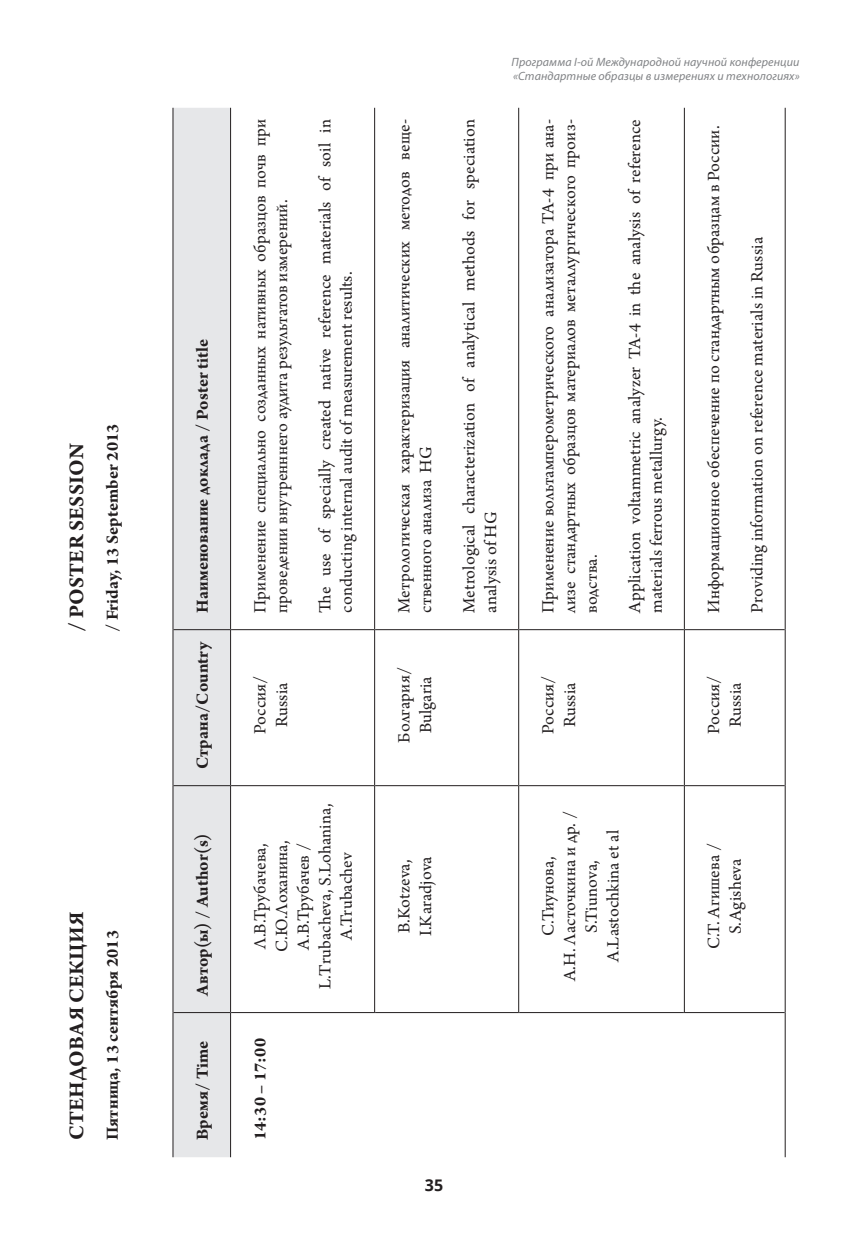
<style>
.page{position:relative;width:868px;height:1248px;background:#fff}
.page>*{position:absolute;margin:0;border:0;box-sizing:border-box;transform-origin:0 0}
.t1{font:700 22px "Arno Pro";letter-spacing:.01em;color:#231f20}
.t2{font:18px/21.6px "Arno Pro";letter-spacing:.01em;color:#231f20;text-align:center}
.t3{font:700 18px "Arno Pro";letter-spacing:.01em;color:#231f20}
.t4{font:700 16px "Open Sans";color:#231f20}
.t5{font:italic 12px/14.4px "Myriad Pro";letter-spacing:.01em;color:#808285}
</style>
<div class="page">
<div style="left:173px;top:108px;width:57px;height:1049px;background:#e6e7e9"></div>
<hr style="left:173px;top:1011px;width:57px;height:1px;background:#231f20">
<hr style="left:173px;top:785px;width:57px;height:1px;background:#231f20">
<hr style="left:173px;top:629px;width:57px;height:1px;background:#231f20">
<hr style="left:784px;top:1012px;width:1px;height:145px;background:#231f20">
<hr style="left:231px;top:1011px;width:143px;height:1px;background:#231f20">
<hr style="left:231px;top:785px;width:143px;height:1px;background:#231f20">
<hr style="left:231px;top:629px;width:143px;height:1px;background:#231f20">
<hr style="left:374px;top:785px;width:1px;height:227px;background:#231f20">
<hr style="left:375px;top:1011px;width:143px;height:1px;background:#231f20">
<hr style="left:374px;top:629px;width:1px;height:156px;background:#231f20">
<hr style="left:375px;top:785px;width:143px;height:1px;background:#231f20">
<hr style="left:374px;top:108px;width:1px;height:521px;background:#231f20">
<hr style="left:375px;top:629px;width:143px;height:1px;background:#231f20">
<hr style="left:518px;top:785px;width:1px;height:227px;background:#231f20">
<hr style="left:519px;top:1011px;width:164px;height:1px;background:#231f20">
<hr style="left:518px;top:629px;width:1px;height:156px;background:#231f20">
<hr style="left:519px;top:785px;width:164px;height:1px;background:#231f20">
<hr style="left:518px;top:108px;width:1px;height:521px;background:#231f20">
<hr style="left:519px;top:629px;width:164px;height:1px;background:#231f20">
<hr style="left:683px;top:785px;width:1px;height:227px;background:#231f20">
<hr style="left:684px;top:1011px;width:100px;height:1px;background:#231f20">
<hr style="left:683px;top:629px;width:1px;height:156px;background:#231f20">
<hr style="left:684px;top:785px;width:100px;height:1px;background:#231f20">
<hr style="left:683px;top:108px;width:1px;height:521px;background:#231f20">
<hr style="left:684px;top:629px;width:100px;height:1px;background:#231f20">
<hr style="left:784px;top:785px;width:1px;height:227px;background:#231f20">
<hr style="left:784px;top:629px;width:1px;height:156px;background:#231f20">
<hr style="left:784px;top:108px;width:1px;height:521px;background:#231f20">
<hr style="left:172px;top:1012px;width:1px;height:145px;background:#231f20">
<hr style="left:172px;top:785px;width:1px;height:227px;background:#231f20">
<hr style="left:172px;top:629px;width:1px;height:156px;background:#231f20">
<hr style="left:172px;top:108px;width:1px;height:521px;background:#231f20">
<hr style="left:230px;top:1012px;width:1px;height:145px;background:#231f20">
<hr style="left:230px;top:785px;width:1px;height:227px;background:#231f20">
<hr style="left:230px;top:629px;width:1px;height:156px;background:#231f20">
<hr style="left:230px;top:108px;width:1px;height:521px;background:#231f20">
<p class="t1" style="left:64px;top:632px;width:190px;rotate:-90deg">/ РOSTER SESSION</p>
<p class="t3" style="left:102px;top:632px;width:210px;rotate:-90deg">/ Friday, 13 September 2013</p>
<p class="t1" style="left:64px;top:1140px;width:231px;rotate:-90deg">СТЕНДОВАЯ СЕКЦИЯ</p>
<p class="t3" style="left:102px;top:1140px;width:211px;rotate:-90deg">Пятница, 13 сентября 2013</p>
<p class="t3" style="left:192px;top:612px;width:275px;rotate:-90deg">Наименование доклада / Poster title</p>
<p class="t3" style="left:192px;top:768px;width:129px;rotate:-90deg">Страна/Сountry</p>
<p class="t3" style="left:192px;top:995px;width:163px;rotate:-90deg">Автор(ы) / Author(s)</p>
<p class="t3" style="left:192px;top:1140px;width:101px;rotate:-90deg">Время/ Time</p>
<p class="t2" style="left:250px;top:612px;width:495px;text-align:left;rotate:-90deg">Применение специально созданных нативных образцов почв при проведении внутренннего аудита результатов измерений.</p>
<p class="t2" style="left:315px;top:612px;width:495px;text-align:left;rotate:-90deg">The use of specially created native reference materials of soil in conducting internal audit of measurement results.</p>
<p class="t2" style="left:250px;top:734px;width:60px;rotate:-90deg">Россия/<br>Russia</p>
<p class="t2" style="left:250px;top:988px;width:186px;rotate:-90deg">Л.В.Трубачева,<br>С.Ю.Лоханина,<br>А.В.Трубачев /<br>L.Тrubacheva, S.Lohanina,<br>A.Trubachev</p>
<p class="t3" style="left:249px;top:1140px;width:103px;rotate:-90deg">14:30 – 17:00</p>
<p class="t5" style="left:511px;top:54px;width:289px">Программа I-ой Международной научной конференции «Стандартные образцы в измерениях и технологиях»</p>
<p class="t2" style="left:394px;top:612px;width:495px;text-align:left;rotate:-90deg">Метрологическая характеризация аналитических методов веще&shy;ственного анализа HG</p>
<p class="t2" style="left:459px;top:612px;width:495px;text-align:left;rotate:-90deg">Metrological characterization of analytical methods for speciation analysis of HG</p>
<p class="t2" style="left:538px;top:612px;width:495px;text-align:justify;rotate:-90deg">Применение вольтамперометрического анализатора ТА-4 при ана&shy;лизе стандартных образцов материалов металлургического произ&shy;водства.</p>
<p class="t2" style="left:624px;top:612px;width:495px;text-align:left;rotate:-90deg">Application voltammetric analyzer TA-4 in the analysis оf reference materials ferrous metallurgy.</p>
<p class="t2" style="left:704px;top:612px;width:488px;rotate:-90deg">Информационное обеспечение по стандартным образцам в России.</p>
<p class="t2" style="left:747px;top:612px;width:377px;rotate:-90deg">Providing information on reference materials in Russia</p>
<p class="t2" style="left:394px;top:742px;width:77px;rotate:-90deg">Болгария/<br>Bulgaria</p>
<p class="t2" style="left:538px;top:734px;width:60px;rotate:-90deg">Россия/<br>Russia</p>
<p class="t2" style="left:704px;top:734px;width:60px;rotate:-90deg">Россия/<br>Russia</p>
<p class="t2" style="left:394px;top:936px;width:82px;text-align:left;rotate:-90deg">B.Kotzeva,<br>I.Karadjova</p>
<p class="t2" style="left:538px;top:981px;width:172px;rotate:-90deg">С.Тиунова,<br>А.Н. Ласточкина и др. /<br>S.Tiunova,<br>A.Lastochkina et al</p>
<p class="t2" style="left:704px;top:949px;width:108px;rotate:-90deg">С.Т. Агишева /<br>S.Agisheva</p>
<p class="t4" style="left:424px;top:1173px;width:20px">35</p>
</div>
